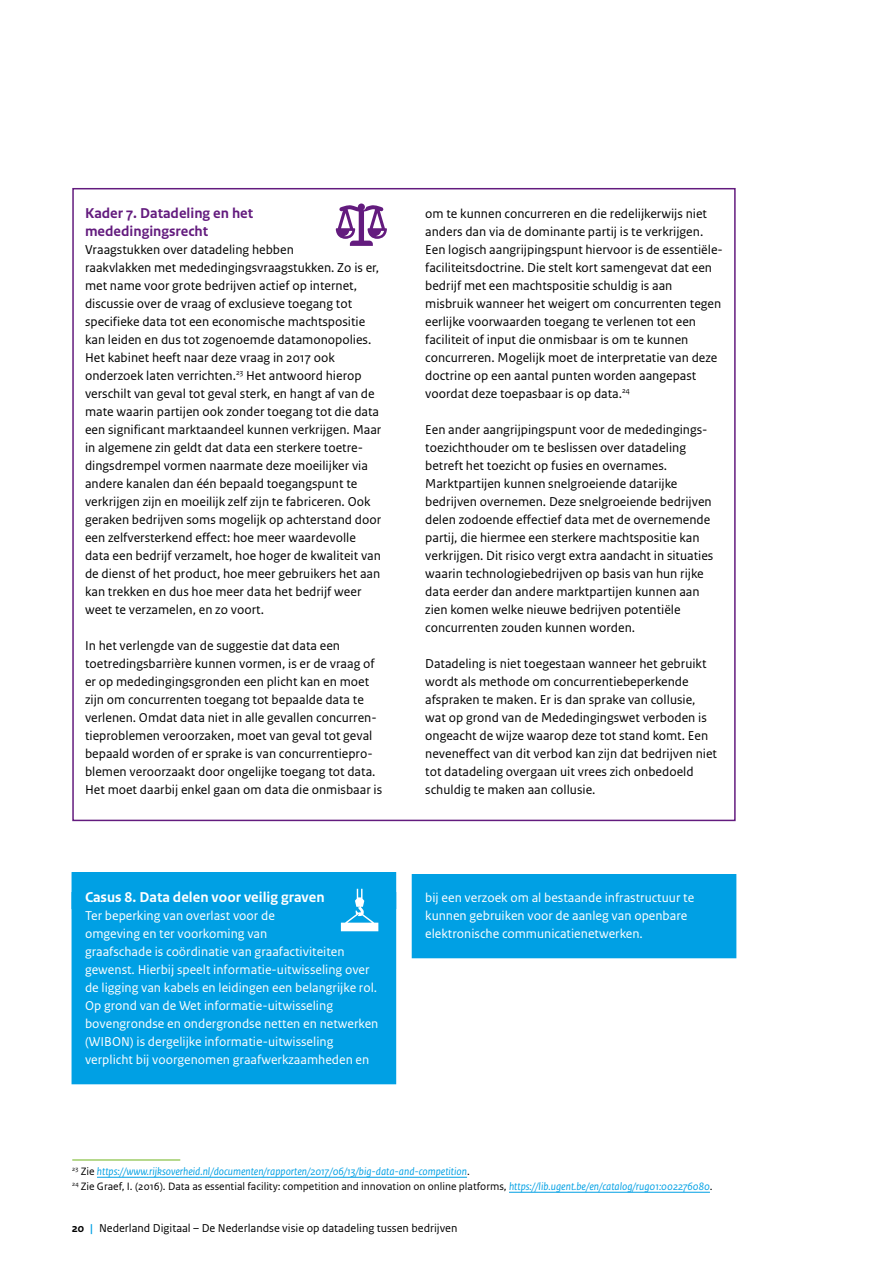
<style>
.page{position:relative;width:893px;height:1263px;background:#fff}
.page>*{position:absolute;margin:0;border:0;box-sizing:border-box;transform-origin:0 0}
.KADER_kop_kader_7{font:700 15px/18px "Rijksoverheid Sans Text";color:#631b7e}
.CASUS_kop{font:700 15px "Rijksoverheid Sans Text";color:#fff}
.KADER_plat_2koloms{font:13.5px/18px "Rijksoverheid Sans Text";color:#000}
.CASUS_plat{font:13.5px/18px "Rijksoverheid Sans Text";color:#fff}
.t1{font:12px "Rijksoverheid Sans Text";color:#000}
._14_RO_Voetnoot{font:11.25px "Rijksoverheid Sans Text";color:#000}
._14_RO_Voetnoot-2{font:italic 11.25px "Rijksoverheid Sans Text";color:#00a0e4}
.s1{font-style:normal;color:#000}
.s2{font-style:italic;color:#00a0e4}
.s3{font-weight:700}
.s4{font-weight:700;color:#00a0e4}
</style>
<div class="page">
<hr style="left:72px;top:1159px;width:108px;height:1px;background:#6eb41c">
<hr style="left:97px;top:1177px;width:370px;height:1px;background:#00a0e4">
<hr style="left:509px;top:1192px;width:201px;height:1px;background:#00a0e4">
<div style="left:72px;top:873px;width:323px;height:49px;background:#00a0e4"></div>
<div style="left:72px;top:872px;width:324px;height:38px;border:2px solid #00a0e4"></div>
<div style="left:72px;top:892px;width:323px;height:191px;background:#00a0e4"></div>
<div style="left:72px;top:891px;width:324px;height:193px;border:2px solid #00a0e4"></div>
<div style="left:412px;top:874px;width:324px;height:83px;background:#00a0e4"></div>
<div style="left:412px;top:873px;width:324px;height:85px;border:2px solid #00a0e4"></div>
<svg style="left:341px;top:889px;width:37px;height:42px"></svg>
<svg style="left:336px;top:203px;width:51px;height:43px"></svg>
<p class="KADER_kop_kader_7" style="left:85px;top:204px;width:170px">Kader 7. Datadeling en het mededingingsrecht</p>
<p class="KADER_plat_2koloms" style="left:85px;top:241px;width:298px">Vraagstukken over datadeling hebben<br>raakvlakken met mededingingsvraagstukken. Zo is er, met name voor grote bedrijven actief op internet, discussie over de vraag of exclusieve toegang tot specifieke data tot een economische machtspositie kan leiden en dus tot zogenoemde datamonopolies.<br>Het kabinet heeft naar deze vraag in 2017 ook onderzoek laten verrichten.<sup>23</sup> Het antwoord hierop verschilt van geval tot geval sterk, en hangt af van de mate waarin partijen ook zonder toegang tot die data een significant marktaandeel kunnen verkrijgen. Maar in algemene zin geldt dat data een sterkere toetre&shy;dingsdrempel vormen naarmate deze moeilijker via andere kanalen dan één bepaald toegangspunt te verkrijgen zijn en moeilijk zelf zijn te fabriceren. Ook geraken bedrijven soms mogelijk op achterstand door een zelfversterkend effect: hoe meer waardevolle data een bedrijf verzamelt, hoe hoger de kwaliteit van de dienst of het product, hoe meer gebruikers het aan kan trekken en dus hoe meer data het bedrijf weer weet te verzamelen, en zo voort.</p>
<p class="KADER_plat_2koloms" style="left:85px;top:637px;width:299px">In het verlengde van de suggestie dat data een toetredingsbarrière kunnen vormen, is er de vraag of er op mededingingsgronden een plicht kan en moet zijn om concurrenten toegang tot bepaalde data te verlenen. Omdat data niet in alle gevallen concurren&shy;tieproblemen veroorzaken, moet van geval tot geval bepaald worden of er sprake is van concurrentiepro&shy;blemen veroorzaakt door ongelijke toegang tot data.<br>Het moet daarbij enkel gaan om data die onmisbaar is</p>
<p class="CASUS_kop" style="left:85px;top:888px;width:241px">Casus 8. Data delen voor veilig graven</p>
<p class="CASUS_plat" style="left:85px;top:907px;width:295px">Ter beperking van overlast voor de<br>omgeving en ter voorkoming van<br>graafschade is coördinatie van graafactiviteiten gewenst. Hierbij speelt informatie-uitwisseling over de ligging van kabels en leidingen een belangrijke rol.<br>Op grond van de Wet informatie-uitwisseling bovengrondse en ondergrondse netten en netwerken (WIBON) is dergelijke informatie-uitwisseling verplicht bij voorgenomen graafwerkzaamheden en</p>
<p class="KADER_plat_2koloms" style="left:425px;top:205px;width:299px">om te kunnen concurreren en die redelijkerwijs niet anders dan via de dominante partij is te verkrijgen.<br>Een logisch aangrijpingspunt hiervoor is de essentiële&shy;faciliteitsdoctrine. Die stelt kort samengevat dat een bedrijf met een machtspositie schuldig is aan misbruik wanneer het weigert om concurrenten tegen eerlijke voorwaarden toegang te verlenen tot een faciliteit of input die onmisbaar is om te kunnen concurreren. Mogelijk moet de interpretatie van deze doctrine op een aantal punten worden aangepast voordat deze toepasbaar is op data.<sup>24</sup></p>
<p class="KADER_plat_2koloms" style="left:425px;top:421px;width:290px">Een ander aangrijpingspunt voor de mededingings&shy;toezichthouder om te beslissen over datadeling betreft het toezicht op fusies en overnames.<br>Marktpartijen kunnen snelgroeiende datarijke bedrijven overnemen. Deze snelgroeiende bedrijven delen zodoende effectief data met de overnemende partij, die hiermee een sterkere machtspositie kan verkrijgen. Dit risico vergt extra aandacht in situaties waarin technologiebedrijven op basis van hun rijke data eerder dan andere marktpartijen kunnen aan zien komen welke nieuwe bedrijven potentiële concurrenten zouden kunnen worden.</p>
<p class="KADER_plat_2koloms" style="left:425px;top:655px;width:293px">Datadeling is niet toegestaan wanneer het gebruikt wordt als methode om concurrentiebeperkende afspraken te maken. Er is dan sprake van collusie, wat op grond van de Mededingingswet verboden is ongeacht de wijze waarop deze tot stand komt. Een neveneffect van dit verbod kan zijn dat bedrijven niet tot datadeling overgaan uit vrees zich onbedoeld schuldig te maken aan collusie.</p>
<p class="CASUS_plat" style="left:425px;top:889px;width:271px">bij een verzoek om al bestaande infrastructuur te kunnen gebruiken voor de aanleg van openbare elektronische communicatienetwerken.</p>
<p class="_14_RO_Voetnoot-2" style="left:72px;top:1165px;width:399px"><sup>23</sup> <span class="s1">Zie</span> https://www.rijksoverheid.nl/documenten/rapporten/2017/06/13/big-data-and-competition<span class="s1">.</span></p>
<p class="_14_RO_Voetnoot" style="left:72px;top:1180px;width:642px"><sup>24</sup> Zie Graef, I. (2016). Data as essential facility: competition and innovation on online platforms, <span class="s2">https://lib.ugent.be/en/catalog/rug01:002276080</span>.</p>
<p class="t1" style="left:72px;top:1221px;width:387px"><span class="s3">20</span> <span class="s4">|</span> Nederland Digitaal – De Nederlandse visie op datadeling tussen bedrijven</p>
</div>
